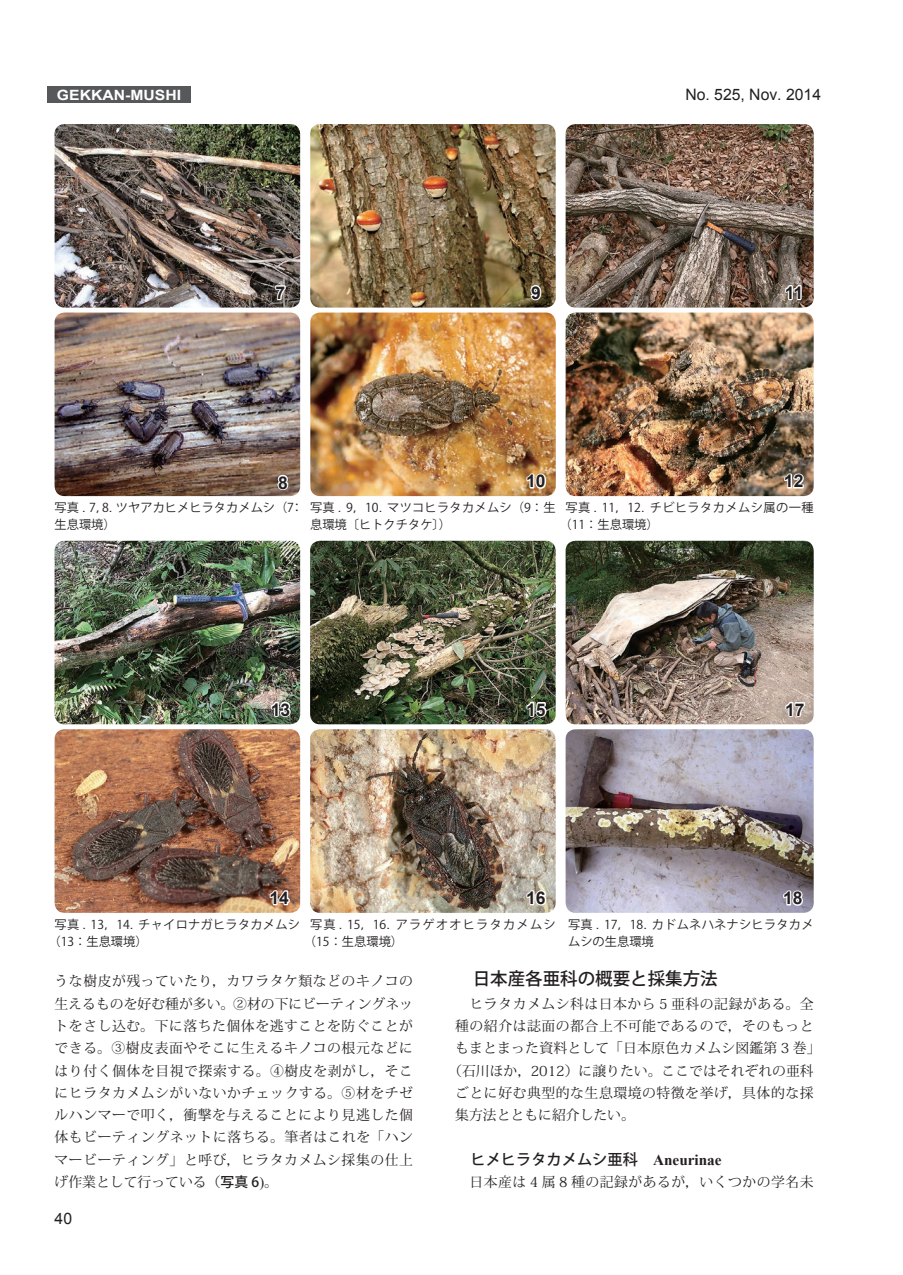
<style>
.page{position:relative;width:903px;height:1275px;background:#fff}
.page>*{position:absolute;margin:0;border:0;box-sizing:border-box;transform-origin:0 0}
.t1{font:700 17.5px "Arial";color:#231f20}
.t2{font:500 17.5px "Koz Go Pr 6 N";color:#231f20}
.t3{font:15.75px "Arial";color:#231f20}
.t4{font:500 15.22px "Koz Go Pr 6 N";color:#231f20}
.t5{font:700 14.17px "Arial";color:#fff;scale:1.11 1}
.t6{font:13.83px/22.2px "Koz Min Pr 6 N";letter-spacing:.04em;color:#231f20;text-align:justify}
.t7{font:13.83px "Koz Min Pr 6 N";color:#231f20}
.t8{font:13.83px "Koz Min Pr 6 N";letter-spacing:.015em;color:#231f20}
.t9{font:12.25px/17.5px "Koz Go Pr 6 N";letter-spacing:.015em;color:#231f20}
.t10{font:12.25px/17.5px "Koz Go Pr 6 N";letter-spacing:.095em;color:#231f20}
.s1{font-family:"Arial";font-size:12.78px}
.s2{font-family:"Koz Go Pr 6 N";font-weight:500}
.s3{font-family:"Times New Roman";font-size:14.53px}
.s4{font-family:"Times New Roman";font-weight:700}
</style>
<div class="page">
<div style="left:47px;top:86px;width:144px;height:16px;background:#57585a"></div>
<img style="left:55px;top:124px;width:245px;height:184px">
<img style="left:310px;top:124px;width:246px;height:184px">
<img style="left:566px;top:124px;width:248px;height:184px">
<img style="left:55px;top:313px;width:245px;height:183px">
<img style="left:55px;top:541px;width:245px;height:183px">
<img style="left:55px;top:729px;width:245px;height:184px">
<img style="left:310px;top:313px;width:246px;height:183px">
<img style="left:566px;top:313px;width:248px;height:183px">
<img style="left:310px;top:541px;width:246px;height:183px">
<img style="left:566px;top:541px;width:248px;height:183px">
<img style="left:566px;top:729px;width:248px;height:184px">
<img style="left:310px;top:729px;width:246px;height:184px">
<svg style="left:274px;top:284px;width:13px;height:17px"></svg>
<svg style="left:276px;top:473px;width:14px;height:19px"></svg>
<svg style="left:528px;top:283px;width:15px;height:19px"></svg>
<svg style="left:525px;top:472px;width:23px;height:19px"></svg>
<svg style="left:784px;top:284px;width:19px;height:17px"></svg>
<svg style="left:783px;top:472px;width:23px;height:18px"></svg>
<svg style="left:270px;top:700px;width:23px;height:18px"></svg>
<svg style="left:268px;top:887px;width:23px;height:20px"></svg>
<svg style="left:525px;top:700px;width:23px;height:18px"></svg>
<svg style="left:525px;top:889px;width:23px;height:18px"></svg>
<svg style="left:784px;top:700px;width:22px;height:18px"></svg>
<svg style="left:782px;top:888px;width:23px;height:20px"></svg>
<p class="t5" style="left:57px;top:85px;width:113px">GEKKAN-MUSHI</p>
<p class="t3" style="left:685px;top:83px;width:137px">No. 525, Nov. 2014</p>
<p class="t1" style="left:276px;top:280px;width:11px">7</p>
<p class="t1" style="left:278px;top:470px;width:11px">8</p>
<p class="t1" style="left:531px;top:280px;width:11px">9</p>
<p class="t1" style="left:526px;top:469px;width:21px">10</p>
<p class="t1" style="left:785px;top:280px;width:20px">11</p>
<p class="t1" style="left:784px;top:469px;width:21px">12</p>
<p class="t9" style="left:55px;top:499px;width:250px">写真 <span class="s1">.</span> 7，8<span class="s1">.</span> ツヤアカヒメヒラタカメムシ（7：生息環境）</p>
<p class="t9" style="left:310px;top:499px;width:247px">写真 <span class="s1">.</span> 9，10<span class="s1">.</span> マツコヒラタカメムシ（9：生息環境〔ヒトクチタケ〕）</p>
<p class="t9" style="left:559px;top:499px;width:256px;text-indent:6px">写真 <span class="s1">.</span> 11，12<span class="s1">.</span> チビヒラタカメムシ属の一種（11：生息環境）</p>
<p class="t1" style="left:271px;top:697px;width:21px">13</p>
<p class="t1" style="left:269px;top:886px;width:21px">14</p>
<p class="t1" style="left:526px;top:697px;width:21px">15</p>
<p class="t1" style="left:526px;top:886px;width:21px">16</p>
<p class="t1" style="left:785px;top:697px;width:21px">17</p>
<p class="t1" style="left:783px;top:886px;width:21px">18</p>
<p class="t9" style="left:48px;top:916px;width:253px;text-indent:6px">写真 <span class="s1">.</span> 13，14<span class="s1">.</span> チャイロナガヒラタカメムシ（13：生息環境）</p>
<p class="t10" style="left:304px;top:916px;width:253px;text-indent:6px">写真 <span class="s1">.</span> 15，16<span class="s1">.</span> アラゲオオヒラタカメムシ（15：生息環境）</p>
<p class="t9" style="left:568px;top:916px;width:247px">写真 <span class="s1">.</span> 17，18<span class="s1">.</span> カドムネハネナシヒラタカメムシの生息環境</p>
<p class="t6" style="left:55px;top:971px;width:360px">うな樹皮が残っていたり，カワラタケ類などのキノコの生えるものを好む種が多い。②材の下にビーティングネットをさし込む。下に落ちた個体を逃すことを防ぐことができる。③樹皮表面やそこに生えるキノコの根元などにはり付く個体を目視で探索する。④樹皮を剥がし，そこにヒラタカメムシがいないかチェックする。⑤材をチゼルハンマーで叩く，衝撃を与えることにより見逃した個体もビーティングネットに落ちる。筆者はこれを「ハンマービーティング」と呼び，ヒラタカメムシ採集の仕上げ作業として行っている（<span class="s2">写真 6</span><span class="s3">)</span>。</p>
<p class="t2" style="left:455px;top:968px;width:264px">　日本産各亜科の概要と採集方法</p>
<p class="t6" style="left:455px;top:993px;width:360px">　ヒラタカメムシ科は日本から 5 亜科の記録がある。全</p>
<p class="t6" style="left:455px;top:1015px;width:360px">種の紹介は誌面の都合上不可能であるので，そのもっと</p>
<p class="t8" style="left:455px;top:1040px;width:367px">もまとまった資料として「日本原色カメムシ図鑑第 3 巻」</p>
<p class="t7" style="left:448px;top:1063px;width:367px">（石川ほか，2012）に譲りたい。ここではそれぞれの亜科</p>
<p class="t6" style="left:455px;top:1082px;width:360px">ごとに好む典型的な生息環境の特徴を挙げ，具体的な採</p>
<p class="t7" style="left:455px;top:1107px;width:181px">集方法とともに紹介したい。</p>
<p class="t4" style="left:455px;top:1150px;width:268px">　ヒメヒラタカメムシ亜科　<span class="s4">Aneurinae</span></p>
<p class="t6" style="left:455px;top:1171px;width:360px">　日本産は 4 属 8 種の記録があるが，いくつかの学名未</p>
<p class="t3" style="left:55px;top:1208px;width:19px">40</p>
</div>
